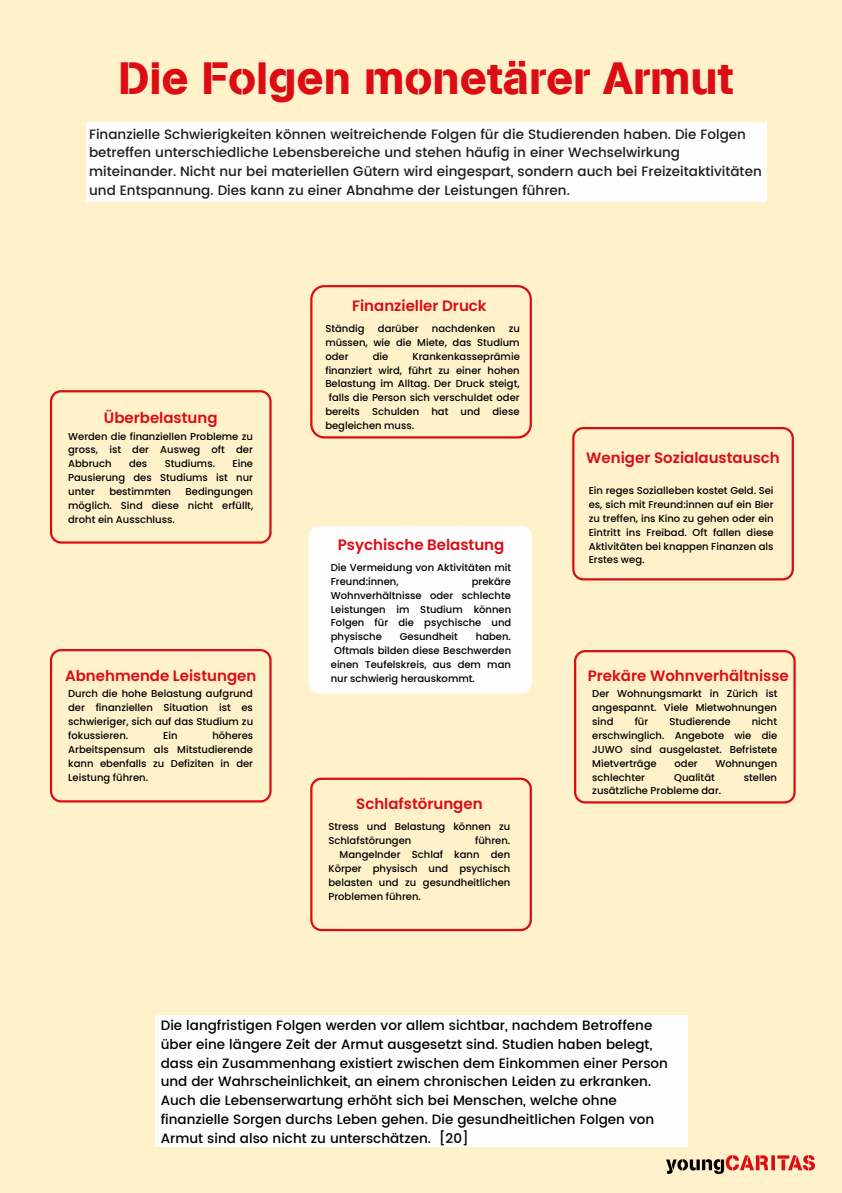
<style>
.page{position:relative;width:842px;height:1193px;background:#fff}
.page>*{position:absolute;margin:0;border:0;box-sizing:border-box;transform-origin:0 0}
.t1{font:45px "AG Book Stencil";color:#dc0c15}
.t2{font:600 15px "Poppins";color:#dc0c15}
.t3{font:500 13.5px/18.8px "Poppins";color:#000}
.t4{font:500 13.5px/18.8px "Poppins";color:#1d1d1b}
.t5{font:500 10px/13.9px "Poppins";color:#000;text-align:justify}
</style>
<div class="page">
<div style="left:0;top:0;width:842px;height:1192px;background:#fff2ca"></div>
<img style="left:666px;top:1155px;width:149px;height:18px">
<svg style="left:572px;top:427px;width:222px;height:153px"></svg>
<svg style="left:50px;top:390px;width:222px;height:153px"></svg>
<svg style="left:50px;top:649px;width:222px;height:153px"></svg>
<svg style="left:574px;top:650px;width:222px;height:153px"></svg>
<svg style="left:310px;top:777px;width:222px;height:154px"></svg>
<svg style="left:310px;top:285px;width:222px;height:153px"></svg>
<div style="left:309px;top:525px;width:223px;height:168px;background:#fdfdfd;border-radius:11px"></div>
<div style="left:86px;top:122px;width:680px;height:80px;background:#fdfdfd"></div>
<div style="left:156px;top:1015px;width:532px;height:131px;background:#fdfdfd"></div>
<h1 class="t1" style="left:118px;top:52px;width:617px">Die Folgen monetärer Armut</h1>
<p class="t4" style="left:89px;top:124px;width:674px">Finanzielle Schwierigkeiten können weitreichende Folgen für die Studierenden haben. Die Folgen betreffen unterschiedliche Lebensbereiche und stehen häufig in einer Wechselwirkung miteinander. Nicht nur bei materiellen Gütern wird eingespart, sondern auch bei Freizeitaktivitäten und Entspannung. Dies kann zu einer Abnahme der Leistungen führen.</p>
<h2 class="t2" style="left:352px;top:295px;width:136px">Finanzieller Druck</h2>
<p class="t5" style="left:325px;top:321px;width:41px">Ständig</p>
<p class="t5" style="left:378px;top:321px;width:42px">darüber</p>
<p class="t5" style="left:432px;top:321px;width:65px">nachdenken</p>
<p class="t5" style="left:325px;top:321px;width:196px;text-indent:183px">zu müssen, wie die Miete, das Studium oder</p>
<p class="t5" style="left:373px;top:349px;width:17px">die</p>
<p class="t5" style="left:412px;top:349px;width:109px">Krankenkasseprämie</p>
<p class="t5" style="left:325px;top:363px;width:196px">finanziert wird, führt zu einer hohen</p>
<p class="t5" style="left:325px;top:377px;width:196px">Belastung im Alltag. Der Druck steigt,</p>
<p class="t5" style="left:329px;top:391px;width:192px">falls die Person sich verschuldet oder</p>
<p class="t5" style="left:325px;top:404px;width:196px">bereits Schulden hat und diese</p>
<p class="t5" style="left:325px;top:418px;width:90px">begleichen muss.</p>
<h2 class="t2" style="left:104px;top:407px;width:115px">Überbelastung</h2>
<p class="t5" style="left:68px;top:429px;width:186px">Werden die finanziellen Probleme zu gross, ist der Ausweg oft der Abbruch</p>
<h2 class="t2" style="left:586px;top:447px;width:195px">Weniger Sozialaustausch</h2>
<p class="t5" style="left:68px;top:456px;width:186px;text-indent:164px">Eine Pausierung des Studiums ist nur unter</p>
<p class="t5" style="left:129px;top:456px;width:20px">des</p>
<p class="t5" style="left:165px;top:456px;width:52px">Studiums.</p>
<p class="t5" style="left:68px;top:484px;width:187px;text-indent:117px">Bedingungen möglich. Sind diese nicht erfüllt, droht ein Ausschluss.</p>
<p class="t5" style="left:589px;top:483px;width:187px">Ein reges Sozialleben kostet Geld. Sei es, sich mit Freund:innen auf ein Bier zu treffen, ins Kino zu gehen oder ein Eintritt ins Freibad. Oft fallen diese Aktivitäten bei knappen Finanzen als Erstes weg.</p>
<p class="t5" style="left:109px;top:484px;width:63px">bestimmten</p>
<h2 class="t2" style="left:338px;top:534px;width:168px">Psychische Belastung</h2>
<p class="t5" style="left:331px;top:560px;width:182px">Die Vermeidung von Aktivitäten mit<br>Freund:innen,</p>
<p class="t5" style="left:331px;top:574px;width:182px;text-indent:141px">prekäre Wohnverhältnisse oder schlechte Leistungen im Studium können Folgen für die psychische und physische</p>
<p class="t5" style="left:400px;top:629px;width:60px">Gesundheit</p>
<p class="t5" style="left:476px;top:629px;width:37px">haben.</p>
<p class="t5" style="left:334px;top:643px;width:179px">Oftmals bilden diese Beschwerden</p>
<p class="t5" style="left:331px;top:657px;width:182px">einen Teufelskreis, aus dem man</p>
<p class="t5" style="left:331px;top:671px;width:146px">nur schwierig herauskommt.</p>
<h2 class="t2" style="left:65px;top:665px;width:193px">Abnehmende Leistungen</h2>
<h2 class="t2" style="left:588px;top:665px;width:203px">Prekäre Wohnverhältnisse</h2>
<p class="t5" style="left:68px;top:686px;width:186px">Durch die hohe Belastung aufgrund der finanziellen Situation ist es schwieriger, sich auf das Studium zu fokussieren.</p>
<p class="t5" style="left:163px;top:728px;width:16px">Ein</p>
<p class="t5" style="left:68px;top:728px;width:187px;text-indent:144px">höheres Arbeitspensum als Mitstudierende kann ebenfalls zu Defiziten in der Leistung führen.</p>
<h2 class="t2" style="left:356px;top:793px;width:128px">Schlafstörungen</h2>
<p class="t5" style="left:328px;top:819px;width:183px">Stress und Belastung können zu<br>Schlafstörungen</p>
<p class="t5" style="left:475px;top:833px;width:37px">führen.</p>
<p class="t5" style="left:340px;top:847px;width:172px">Mangelnder Schlaf kann den</p>
<p class="t5" style="left:328px;top:861px;width:183px">Körper physisch und psychisch</p>
<p class="t5" style="left:328px;top:875px;width:183px">belasten und zu gesundheitlichen</p>
<p class="t5" style="left:328px;top:889px;width:94px">Problemen führen.</p>
<p class="t5" style="left:592px;top:686px;width:187px">Der Wohnungsmarkt in Zürich ist angespannt. Viele Mietwohnungen sind</p>
<p class="t5" style="left:635px;top:714px;width:15px">für</p>
<p class="t5" style="left:669px;top:714px;width:63px">Studierende</p>
<p class="t5" style="left:592px;top:714px;width:186px;text-indent:159px">nicht erschwinglich. Angebote wie die JUWO sind ausgelastet. Befristete Mietverträge</p>
<p class="t5" style="left:674px;top:756px;width:25px">oder</p>
<p class="t5" style="left:715px;top:756px;width:63px">Wohnungen</p>
<p class="t5" style="left:592px;top:770px;width:54px">schlechter</p>
<p class="t5" style="left:674px;top:770px;width:42px">Qualität</p>
<p class="t5" style="left:744px;top:770px;width:35px">stellen</p>
<p class="t5" style="left:592px;top:783px;width:130px">zusätzliche Probleme dar.</p>
<p class="t3" style="left:161px;top:1015px;width:509px">Die langfristigen Folgen werden vor allem sichtbar, nachdem Betroffene über eine längere Zeit der Armut ausgesetzt sind. Studien haben belegt, dass ein Zusammenhang existiert zwischen dem Einkommen einer Person und der Wahrscheinlichkeit, an einem chronischen Leiden zu erkranken.<br>Auch die Lebenserwartung erhöht sich bei Menschen, welche ohne finanzielle Sorgen durchs Leben gehen. Die gesundheitlichen Folgen von Armut sind also nicht zu unterschätzen. [20]</p>
</div>
